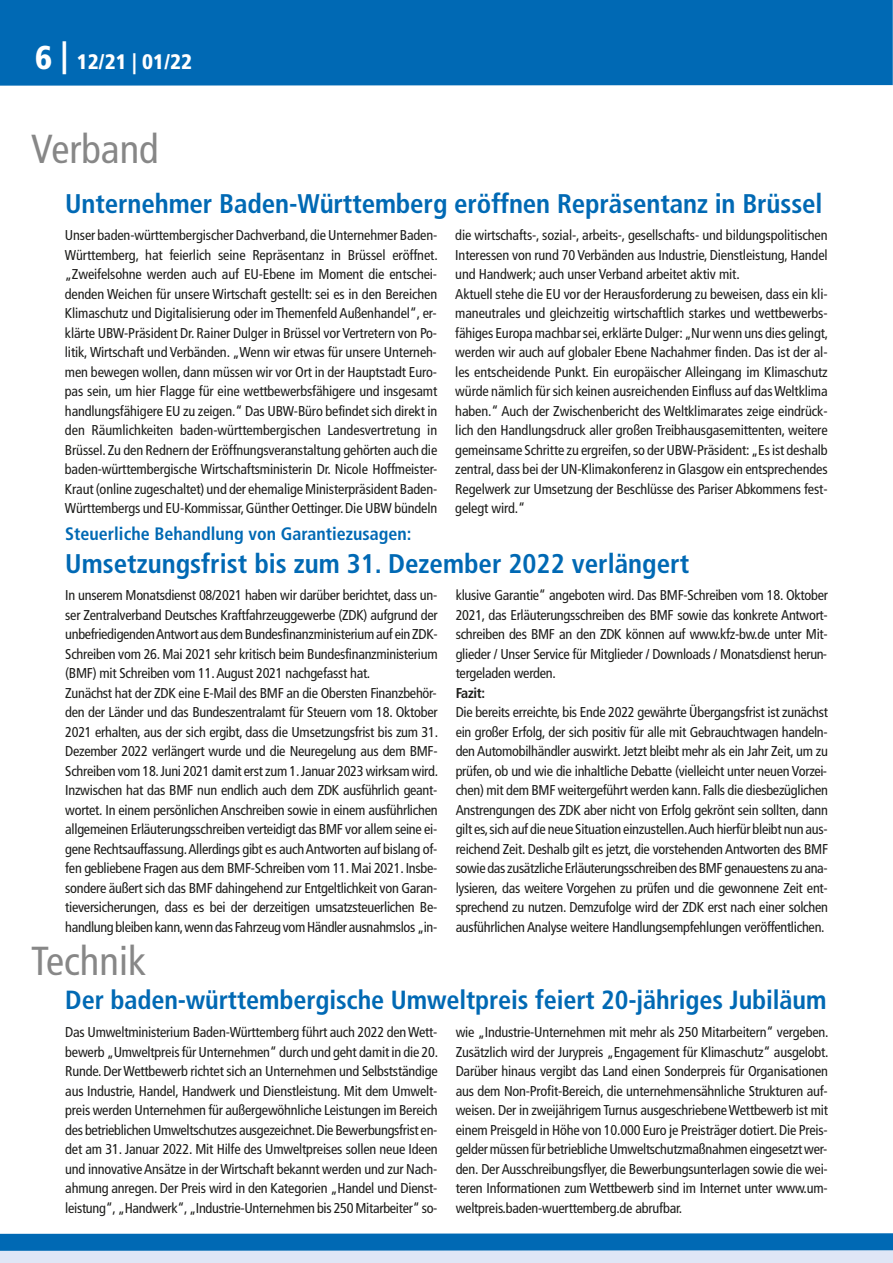
<style>
.page{position:relative;width:893px;height:1263px;background:#fff}
.page>*{position:absolute;margin:0;border:0;box-sizing:border-box;transform-origin:0 0}
.t1{font:condensed 40.5px "Frutiger";color:#878787}
.t2{font:700 condensed 27px "Frutiger";letter-spacing:-.005em;color:#0069b4}
.t3{font:700 condensed 26.25px "Frutiger";letter-spacing:-.005em;color:#0069b4}
.t4{font:900 condensed 21px "Frutiger";color:#fff}
.t5{font:700 condensed 18px "Frutiger";color:#0069b4}
.t6{font:condensed 14.25px/19.5px "Frutiger";letter-spacing:-.02em;color:#1d1d1b;text-align:justify}
.t7{font:700 condensed 14.25px "Frutiger";letter-spacing:-.02em;color:#1d1d1b}
.s1{font-size:33px}
</style>
<div class="page">
<div style="left:0;top:0;width:893px;height:86px;background:#0069b4"></div>
<svg style="left:892px;top:0;width:1px;height:85px"></svg>
<svg style="left:0;top:1233px;width:893px;height:30px"></svg>
<h3 class="t4" style="left:35px;top:54px;width:158px"><span class="s1">6 |</span> 12/21 | 01/22</h3>
<h1 class="t1" style="left:31px;top:133px;width:129px">Verband</h1>
<h2 class="t2" style="left:65px;top:193px;width:759px">Unternehmer Baden-Württemberg eröffnen Repräsentanz in Brüssel</h2>
<p class="t6" style="left:65px;top:227px;width:374px">Unser baden-württembergischer Dachverband, die Unternehmer Baden-Württemberg, hat feierlich seine Repräsentanz in Brüssel eröffnet. „Zweifelsohne werden auch auf EU-Ebene im Moment die entschei&shy;denden Weichen für unsere Wirtschaft gestellt: sei es in den Bereichen Klimaschutz und Digitalisierung oder im Themenfeld Außenhandel“, er&shy;klärte UBW-Präsident Dr. Rainer Dulger in Brüssel vor Vertretern von Po&shy;litik, Wirtschaft und Verbänden. „Wenn wir etwas für unsere Unterneh&shy;men bewegen wollen, dann müssen wir vor Ort in der Hauptstadt Euro&shy;pas sein, um hier Flagge für eine wettbewerbsfähigere und insgesamt handlungsfähigere EU zu zeigen.“ Das UBW-Büro befindet sich direkt in den Räumlichkeiten baden-württembergischen Landesvertretung in Brüssel. Zu den Rednern der Eröffnungsveranstaltung gehörten auch die baden-württembergische Wirtschaftsministerin Dr. Nicole Hoffmeister-Kraut (online zugeschaltet) und der ehemalige Ministerpräsident Baden-Württembergs und EU-Kommissar, Günther Oettinger. Die UBW bündeln</p>
<p class="t6" style="left:455px;top:227px;width:374px;text-align:left">die wirtschafts-, sozial-, arbeits-, gesellschafts- und bildungspolitischen Interessen von rund 70 Verbänden aus Industrie, Dienstleistung, Handel und Handwerk; auch unser Verband arbeitet aktiv mit.<br>Aktuell stehe die EU vor der Herausforderung zu beweisen, dass ein kli&shy;maneutrales und gleichzeitig wirtschaftlich starkes und wettbewerbs&shy;fähiges Europa machbar sei, erklärte Dulger: „Nur wenn uns dies gelingt, werden wir auch auf globaler Ebene Nachahmer finden. Das ist der al&shy;les entscheidende Punkt. Ein europäischer Alleingang im Klimaschutz würde nämlich für sich keinen ausreichenden Einfluss auf das Weltklima haben.“ Auch der Zwischenbericht des Weltklimarates zeige eindrück&shy;lich den Handlungsdruck aller großen Treibhausgasemittenten, weitere gemeinsame Schritte zu ergreifen, so der UBW-Präsident: „Es ist deshalb zentral, dass bei der UN-Klimakonferenz in Glasgow ein entsprechendes Regelwerk zur Umsetzung der Beschlüsse des Pariser Abkommens fest&shy;gelegt wird.“</p>
<p class="t5" style="left:65px;top:527px;width:348px">Steuerliche Behandlung von Garantiezusagen:</p>
<h2 class="t2" style="left:65px;top:553px;width:625px">Umsetzungsfrist bis zum 31. Dezember 2022 verlängert</h2>
<p class="t6" style="left:65px;top:587px;width:374px;text-align:left">In unserem Monatsdienst 08/2021 haben wir darüber berichtet, dass un&shy;ser Zentralverband Deutsches Kraftfahrzeuggewerbe (ZDK) aufgrund der unbefriedigenden Antwort aus dem Bundesfinanzministerium auf ein ZDK-Schreiben vom 26. Mai 2021 sehr kritisch beim Bundesfinanzministerium (BMF) mit Schreiben vom 11. August 2021 nachgefasst hat.<br>Zunächst hat der ZDK eine E-Mail des BMF an die Obersten Finanzbehör&shy;den der Länder und das Bundeszentralamt für Steuern vom 18. Oktober 2021 erhalten, aus der sich ergibt, dass die Umsetzungsfrist bis zum 31.<br>Dezember 2022 verlängert wurde und die Neuregelung aus dem BMF-Schreiben vom 18. Juni 2021 damit erst zum 1. Januar 2023 wirksam wird.<br>Inzwischen hat das BMF nun endlich auch dem ZDK ausführlich geant&shy;wortet. In einem persönlichen Anschreiben sowie in einem ausführlichen allgemeinen Erläuterungsschreiben verteidigt das BMF vor allem seine ei&shy;gene Rechtsauffassung. Allerdings gibt es auch Antworten auf bislang of&shy;fen gebliebene Fragen aus dem BMF-Schreiben vom 11. Mai 2021. Insbe&shy;sondere äußert sich das BMF dahingehend zur Entgeltlichkeit von Garan&shy;tieversicherungen, dass es bei der derzeitigen umsatzsteuerlichen Be&shy;handlung bleiben kann, wenn das Fahrzeug vom Händler ausnahmslos „in-</p>
<p class="t6" style="left:456px;top:587px;width:374px">klusive Garantie“ angeboten wird. Das BMF-Schreiben vom 18. Oktober 2021, das Erläuterungsschreiben des BMF sowie das konkrete Antwort&shy;schreiben des BMF an den ZDK können auf www.kfz-bw.de unter Mit&shy;glieder / Unser Service für Mitglieder / Downloads / Monatsdienst herun&shy;tergeladen werden.</p>
<p class="t7" style="left:456px;top:687px;width:31px">Fazit:</p>
<p class="t6" style="left:456px;top:704px;width:374px">Die bereits erreichte, bis Ende 2022 gewährte Übergangsfrist ist zunächst ein großer Erfolg, der sich positiv für alle mit Gebrauchtwagen handeln&shy;den Automobilhändler auswirkt. Jetzt bleibt mehr als ein Jahr Zeit, um zu prüfen, ob und wie die inhaltliche Debatte (vielleicht unter neuen Vorzei&shy;chen) mit dem BMF weitergeführt werden kann. Falls die diesbezüglichen Anstrengungen des ZDK aber nicht von Erfolg gekrönt sein sollten, dann gilt es, sich auf die neue Situation einzustellen. Auch hierfür bleibt nun aus&shy;reichend Zeit. Deshalb gilt es jetzt, die vorstehenden Antworten des BMF sowie das zusätzliche Erläuterungsschreiben des BMF genauestens zu ana&shy;lysieren, das weitere Vorgehen zu prüfen und die gewonnene Zeit ent&shy;sprechend zu nutzen. Demzufolge wird der ZDK erst nach einer solchen ausführlichen Analyse weitere Handlungsempfehlungen veröffentlichen.</p>
<h1 class="t1" style="left:31px;top:945px;width:116px">Technik</h1>
<h3 class="t3" style="left:65px;top:989px;width:763px">Der baden-württembergische Umweltpreis feiert 20-jähriges Jubiläum</h3>
<p class="t6" style="left:65px;top:1023px;width:374px">Das Umweltministerium Baden-Württemberg führt auch 2022 den Wett&shy;bewerb „Umweltpreis für Unternehmen“ durch und geht damit in die 20.<br>Runde. Der Wettbewerb richtet sich an Unternehmen und Selbstständige aus Industrie, Handel, Handwerk und Dienstleistung. Mit dem Umwelt&shy;preis werden Unternehmen für außergewöhnliche Leistungen im Bereich des betrieblichen Umweltschutzes ausgezeichnet. Die Bewerbungsfrist en&shy;det am 31. Januar 2022. Mit Hilfe des Umweltpreises sollen neue Ideen und innovative Ansätze in der Wirtschaft bekannt werden und zur Nach&shy;ahmung anregen. Der Preis wird in den Kategorien „Handel und Dienst&shy;leistung“, „Handwerk“, „Industrie-Unternehmen bis 250 Mitarbeiter“ so-</p>
<p class="t6" style="left:456px;top:1023px;width:374px">wie „Industrie-Unternehmen mit mehr als 250 Mitarbeitern“ vergeben.<br>Zusätzlich wird der Jurypreis „Engagement für Klimaschutz“ ausgelobt.<br>Darüber hinaus vergibt das Land einen Sonderpreis für Organisationen aus dem Non-Profit-Bereich, die unternehmensähnliche Strukturen auf&shy;weisen. Der in zweijährigem Turnus ausgeschriebene Wettbewerb ist mit einem Preisgeld in Höhe von 10.000 Euro je Preisträger dotiert. Die Preis&shy;gelder müssen für betriebliche Umweltschutzmaßnahmen eingesetzt wer&shy;den. Der Ausschreibungsflyer, die Bewerbungsunterlagen sowie die wei&shy;teren Informationen zum Wettbewerb sind im Internet unter www.um&shy;weltpreis.baden-wuerttemberg.de abrufbar.</p>
</div>
